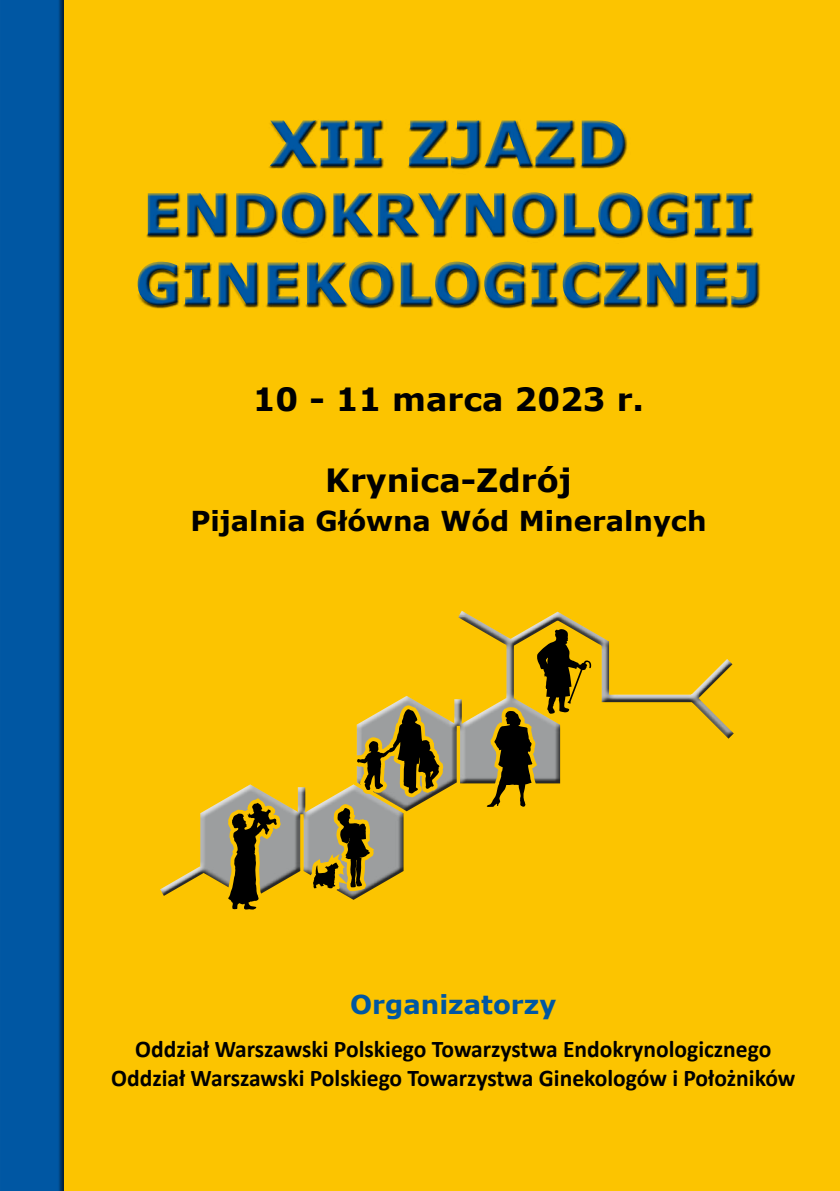
<style>
.page{position:relative;width:840px;height:1191px;background:#fff}
.page>*{position:absolute;margin:0;border:0;box-sizing:border-box;transform-origin:0 0}
.t1{font:700 62.4px "Verdana";color:#0057a3}
.t2{font:700 57.8px/69.2px "Verdana";color:#0057a3}
.t3{font:700 32px "Verdana";color:#000}
.t4{font:700 27.4px "Verdana";color:#000}
.t5{font:700 26px "Verdana";color:#0057a3}
.t6{font:700 24px/28.8px "Calibri";color:#000;text-align:center}
</style>
<div class="page">
<div style="left:0;top:0;width:839px;height:1191px;background:#fcc400"></div>
<svg style="left:160px;top:611px;width:574px;height:299px"></svg>
<div style="left:137px;top:119px;width:622px;height:189px;background:#000;opacity:.75"></div>
<div style="left:0;top:0;width:67px;height:1191px;background:#000;opacity:.75"></div>
<h1 class="t1" style="left:269px;top:99px;width:360px">XII ZJAZD</h1>
<h2 class="t2" style="left:135px;top:178px;width:628px">ENDOKRYNOLOGII<br>GINEKOLOGICZNEJ</h2>
<h3 class="t3" style="left:253px;top:376px;width:392px">10 - 11 marca 2023 r.</h3>
<h3 class="t3" style="left:325px;top:457px;width:248px">Krynica-Zdrój</h3>
<p class="t4" style="left:190px;top:502px;width:517px">Pijalnia Główna Wód Mineralnych</p>
<p class="t5" style="left:350px;top:986px;width:207px">Organizatorzy</p>
<p class="t6" style="left:111px;top:1034px;width:685px">Oddział Warszawski Polskiego Towarzystwa Endokrynologicznego<br>Oddział Warszawski Polskiego Towarzystwa Ginekologów i Położników</p>
</div>
